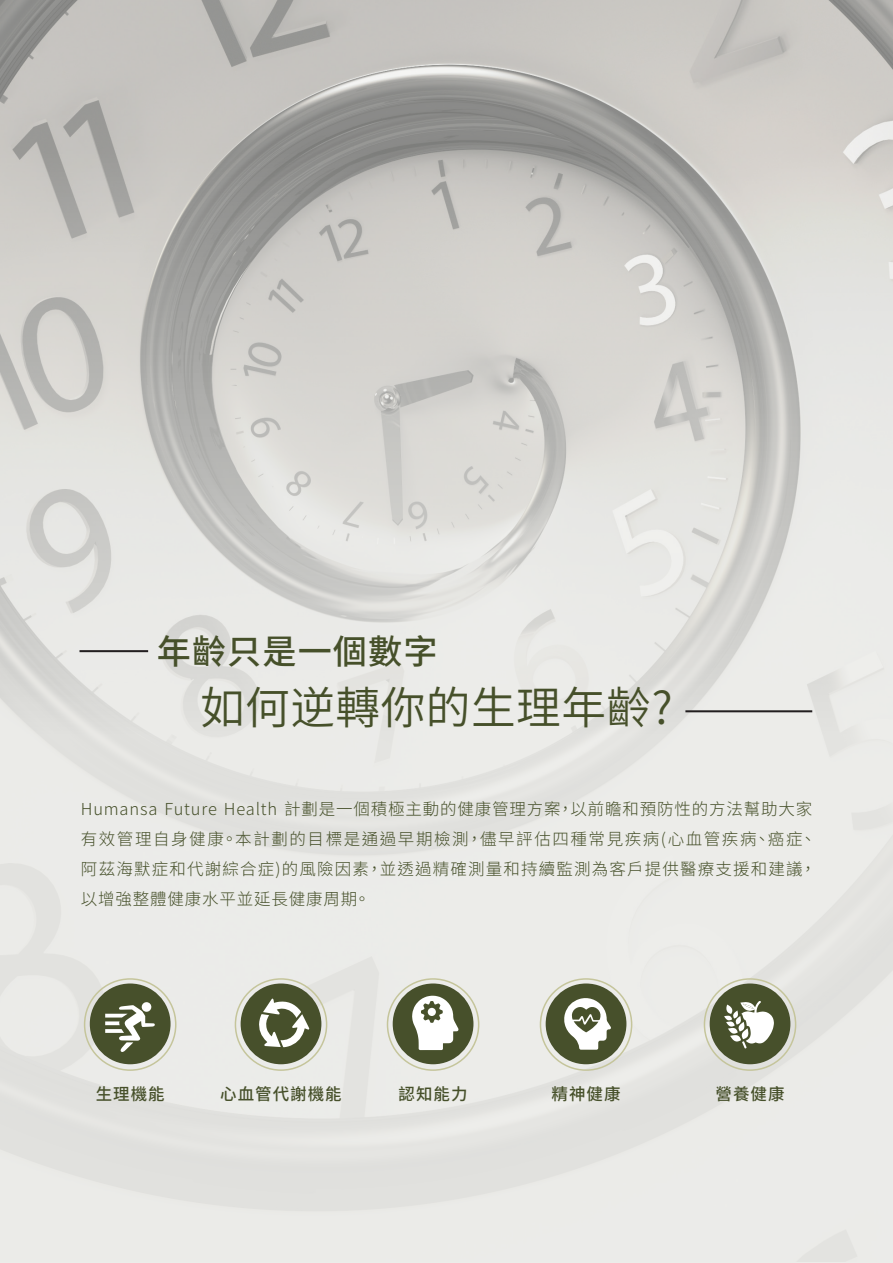
<style>
.page{position:relative;width:893px;height:1263px;background:#fff}
.page>*{position:absolute;margin:0;border:0;box-sizing:border-box;transform-origin:0 0}
.t1{font:600 44.7px "Noto Sans CJ Ksc";letter-spacing:.01em;color:#46502a}
.t2{font:500 34.2px "Noto Sans TC";letter-spacing:.03em;color:#46502a}
.t3{font:300 16.5px/30px "Noto Sans TC";letter-spacing:.07em;color:#46502a}
.t4{font:500 16.5px "Noto Sans TC";letter-spacing:.06em;color:#46502a}
</style>
<div class="page">
<img style="left:0;top:0;width:893px;height:1262px">
<div style="left:546px;top:983px;width:80px;height:81px;background:#47502b;border-radius:50%"></div>
<div style="left:540px;top:978px;width:92px;height:93px;border:2px solid #c5c59b;border-radius:50%"></div>
<svg style="left:564px;top:998px;width:47px;height:52px"></svg>
<div style="left:710px;top:983px;width:80px;height:81px;background:#47502b;border-radius:50%"></div>
<div style="left:704px;top:978px;width:92px;height:93px;border:2px solid #c5c59b;border-radius:50%"></div>
<svg style="left:724px;top:1001px;width:50px;height:47px"></svg>
<div style="left:241px;top:983px;width:80px;height:81px;background:#47502b;border-radius:50%"></div>
<div style="left:235px;top:978px;width:92px;height:93px;border:2px solid #c5c59b;border-radius:50%"></div>
<svg style="left:259px;top:998px;width:50px;height:49px"></svg>
<div style="left:90px;top:983px;width:81px;height:81px;background:#47502b;border-radius:50%"></div>
<div style="left:84px;top:978px;width:92px;height:93px;border:2px solid #c5c59b;border-radius:50%"></div>
<div style="left:142px;top:1002px;width:9px;height:10px;background:#fff;border-radius:50%"></div>
<svg style="left:105px;top:1005px;width:50px;height:47px"></svg>
<div style="left:393px;top:983px;width:80px;height:81px;background:#47502b;border-radius:50%"></div>
<div style="left:387px;top:978px;width:92px;height:93px;border:2px solid #c5c59b;border-radius:50%"></div>
<svg style="left:412px;top:996px;width:47px;height:54px"></svg>
<div style="left:428px;top:1008px;width:8px;height:8px;background:#fff;border-radius:50%"></div>
<hr style="left:685px;top:710px;width:127px;height:2px;background:#231f20">
<hr style="left:79px;top:650px;width:69px;height:2px;background:#231f20">
<h2 class="t2" style="left:157px;top:632px;width:282px">年齡只是一個數字</h2>
<h1 class="t1" style="left:200px;top:682px;width:474px">如何逆轉你的生理年齡?</h1>
<p class="t3" style="left:81px;top:794px;width:737px">Humansa Future Health 計劃是一個積極主動的健康管理方案，以前瞻和預防性的方法幫助大家有效管理自身健康。本計劃的目標是通過早期檢測，儘早評估四種常見疾病(心血管疾病、癌症、阿茲海默症和代謝綜合症)的風險因素，並透過精確測量和持續監測為客戶提供醫療支援和建議，以增強整體健康水平並延長健康周期。</p>
<p class="t4" style="left:96px;top:1084px;width:70px">生理機能</p>
<p class="t4" style="left:220px;top:1084px;width:123px">心血管代謝機能</p>
<p class="t4" style="left:399px;top:1084px;width:70px">認知能力</p>
<p class="t4" style="left:552px;top:1084px;width:70px">精神健康</p>
<p class="t4" style="left:715px;top:1084px;width:70px">營養健康</p>
</div>
